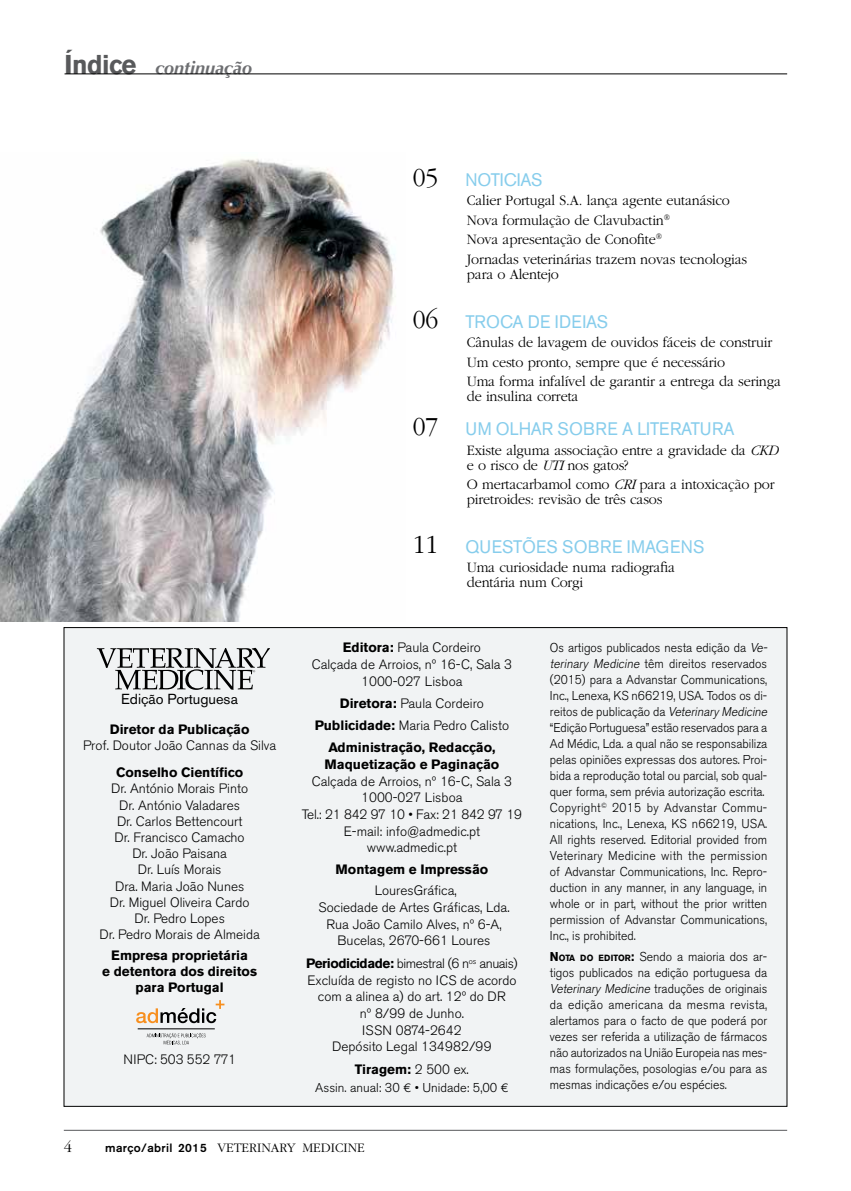
<style>
.page{position:relative;width:851px;height:1191px;background:#fff}
.page>*{position:absolute;margin:0;border:0;box-sizing:border-box;transform-origin:0 0}
.t1{font:18px "Akzidenz Grotesk BE";letter-spacing:.01em;color:#87cdec;scale:.95 1}
.t2{font:18px "Akzidenz Grotesk BE";letter-spacing:-.01em;color:#87cdec;scale:.95 1}
.t3{font:italic 700 18px "Optima";color:#6d6e71}
.t4{font:300 16.5px "Garamond";color:#000}
.t5{font:300 15px/19.5px "Garamond";letter-spacing:-.01em;color:#000;scale:.95 1}
.t6{font:14.4px "Akzidenz Grotesk BE";color:#000}
.t7{font:300 13.5px/16.6px "Akzidenz Grotesk BE";color:#000;text-align:center}
.t8{font:700 13.5px/16.2px "Akzidenz Grotesk BE";color:#000;text-align:center}
.t9{font:300 13.5px "Garamond";color:#000}
.t10{font:300 12.75px/16px "Akzidenz Grotesk BE";color:#000;scale:.95 1}
.t11{font:300 12.75px "Akzidenz Grotesk BE";color:#000}
.s1{font-family:"Akzidenz Grotesk BE";font-style:normal;font-size:27px;color:#58595b}
.s2{font-family:"Garamond";font-weight:300;font-size:27px;color:#000}
.s3{font-style:italic}
.s4{font-weight:700}
.s5{font-weight:300}
.s6{font-family:"Euro Sans ITC";font-weight:400}
.s7{font-family:"Akzidenz Grotesk BE Light Os F";font-weight:400;font-style:italic}
.s8{font-weight:700;font-size:8.85px}
.s9{font-family:"Akzidenz Grotesk BE";font-weight:500;font-size:12px}
</style>
<div class="page">
<hr style="left:64px;top:73px;width:723px;height:1px;background:#000">
<hr style="left:64px;top:1130px;width:723px;height:1px;background:#58595b">
<div style="left:64px;top:627px;width:722px;height:479px;background:#f1f3f4"></div>
<svg style="left:97px;top:648px;width:172px;height:42px"></svg>
<svg style="left:136px;top:1000px;width:88px;height:23px"></svg>
<hr style="left:138px;top:1028px;width:77px;height:1px;background:#000">
<svg style="left:147px;top:1033px;width:59px;height:12px"></svg>
<img style="left:0;top:159px;width:396px;height:462px">
<h1 class="t3" style="left:65px;top:57px;width:189px"><span class="s1">Índice</span> continuação</h1>
<p class="t6" style="left:121px;top:690px;width:118px">Edição Portuguesa</p>
<p class="t8" style="left:110px;top:721px;width:141px">Diretor da Publicação</p>
<p class="t7" style="left:83px;top:737px;width:195px">Prof. Doutor João Cannas da Silva</p>
<p class="t8" style="left:116px;top:764px;width:128px">Conselho Científico</p>
<p class="t7" style="left:99px;top:781px;width:162px;line-height:16.2px">Dr. António Morais Pinto<br>Dr. António Valadares<br>Dr. Carlos Bettencourt<br>Dr. Francisco Camacho<br>Dr. João Paisana<br>Dr. Luís Morais<br>Dra. Maria João Nunes<br>Dr. Miguel Oliveira Cardo<br>Dr. Pedro Lopes<br>Dr. Pedro Morais de Almeida</p>
<p class="t8" style="left:102px;top:947px;width:156px">Empresa proprietária<br>e detentora dos direitos para Portugal</p>
<p class="t7" style="left:123px;top:1051px;width:114px">NIPC: 503 552 771</p>
<h1 class="t2" style="left:413px;top:169px;width:138px"><span class="s2">05</span> NOTICIAS</h1>
<p class="t5" style="left:467px;top:191px;width:296px">Calier Portugal S.A. lança agente eutanásico Nova formulação de Clavubactin<sup>®<br></sup>Nova apresentação de Conofite<sup>®<br></sup>Jornadas veterinárias trazem novas tecnologias</p>
<p class="t5" style="left:467px;top:265px;width:98px">para o Alentejo</p>
<h1 class="t1" style="left:413px;top:311px;width:207px"><span class="s2">06</span> TROCA DE IDEIAS</h1>
<p class="t5" style="left:467px;top:333px;width:332px">Cânulas de lavagem de ouvidos fáceis de construir<br>Um cesto pronto, sempre que é necessário<br>Uma forma infalível de garantir a entrega da seringa</p>
<p class="t5" style="left:467px;top:387px;width:119px">de insulina correta</p>
<h1 class="t2" style="left:413px;top:418px;width:340px"><span class="s2">07</span> UM OLHAR SOBRE A LITERATURA</h1>
<p class="t5" style="left:467px;top:442px;width:329px;line-height:15px">Existe alguma associação entre a gravidade da <span class="s3">CKD </span>e o risco de <span class="s3">UTI</span> nos gatos?</p>
<p class="t5" style="left:467px;top:477px;width:325px;line-height:15px">O mertacarbamol como <span class="s3">CRI</span> para a intoxicação por piretroides: revisão de três casos</p>
<h1 class="t1" style="left:413px;top:536px;width:308px"><span class="s2">11</span> QUESTÕES SOBRE IMAGENS</h1>
<p class="t5" style="left:467px;top:560px;width:220px;line-height:15px">Uma curiosidade numa radiografia dentária num Corgi</p>
<p class="t7" style="left:312px;top:639px;width:202px"><span class="s4">Editora:</span> Paula Cordeiro<br>Calçada de Arroios, nº 16-C, Sala 3<br>1000-027 Lisboa</p>
<p class="t8" style="left:315px;top:692px;width:196px;line-height:22.2px">Diretora: <span class="s5">Paula Cordeiro<br></span>Publicidade: <span class="s5">Maria Pedro Calisto<br></span>Administração, Redacção,</p>
<p class="t8" style="left:324px;top:756px;width:176px">Maquetização e Paginação</p>
<p class="t7" style="left:302px;top:773px;width:222px">Calçada de Arroios, nº 16-C, Sala 3<br>1000-027 Lisboa<br>Tel.: 21 842 97 10 • Fax: 21 842 97 19<br>E-mail: info@admedic.pt www.admedic.pt</p>
<p class="t8" style="left:335px;top:861px;width:154px">Montagem e Impressão</p>
<p class="t7" style="left:318px;top:882px;width:193px">LouresGráfica,<br>Sociedade de Artes Gráficas, Lda.<br>Rua João Camilo Alves, nº 6-A,<br>Bucelas, 2670-661 Loures</p>
<p class="t7" style="left:306px;top:955px;width:213px"><span class="s4">Periodicidade:</span> bimestral (6 n<sup>os</sup> anuais)<br>Excluída de registo no ICS de acordo com a alinea a) do art. 12º do DR<br>nº 8/99 de Junho.<br>ISSN 0874-2642<br>Depósito Legal 134982/99</p>
<p class="t8" style="left:355px;top:1061px;width:115px">Tiragem: <span class="s5">2 500 ex.</span></p>
<p class="t11" style="left:315px;top:1080px;width:195px">Assin. anual: 30 <span class="s6">€</span> • Unidade: 5,00 <span class="s6">€</span></p>
<p class="t10" style="left:550px;top:640px;width:233px">Os artigos publicados nesta edição da <span class="s7">Ve&shy;terinary Medicine</span> têm direitos reservados (2015) para a Advanstar Communications, Inc., Lenexa, KS n66219, USA. Todos os di&shy;reitos de publicação da <span class="s7">Veterinary Medicine </span>“Edição Portuguesa” estão reservados para a Ad Médic, Lda. a qual não se responsabiliza pelas opiniões expressas dos autores. Proi&shy;bida a reprodução total ou parcial, sob qual&shy;quer forma, sem prévia autorização escrita.<br>Copyright<sup>©</sup> 2015 by Advanstar Commu&shy;nications, Inc., Lenexa, KS n66219, USA.<br>All rights reserved. Editorial provided from Veterinary Medicine with the permission of Advanstar Communications, Inc. Repro&shy;duction in any manner, in any language, in whole or in part, without the prior written permission of Advanstar Communications, Inc., is prohibited.</p>
<p class="t10" style="left:550px;top:948px;width:230px;text-align:justify"><span class="s4">N</span><span class="s8">OTA DO EDITOR</span><span class="s4">:</span> Sendo a maioria dos ar&shy;tigos publicados na edição portuguesa da <span class="s7">Veterinary Medicine</span> traduções de originais da edição americana da mesma revista, alertamos para o facto de que poderá por vezes ser referida a utilização de fármacos não autorizados na União Europeia nas mes&shy;mas formulações, posologias e/ou para as mesmas indicações e/ou espécies.</p>
<p class="t4" style="left:64px;top:1138px;width:10px">4</p>
<p class="t9" style="left:105px;top:1141px;width:261px"><span class="s9">março/abril 2015</span> VETERINARY MEDICINE</p>
</div>
